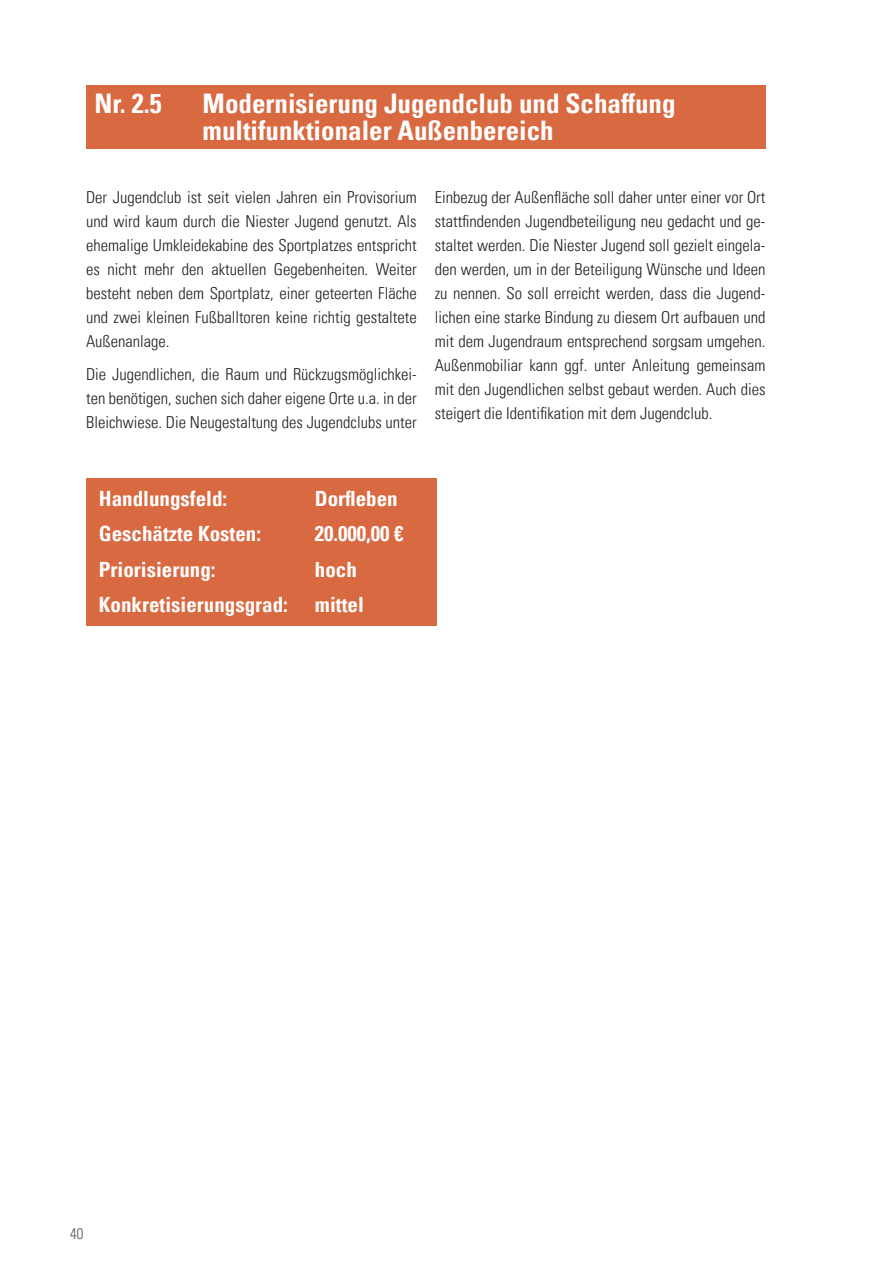
<style>
.page{position:relative;width:893px;height:1263px;background:#fff}
.page>*{position:absolute;margin:0;border:0;box-sizing:border-box;transform-origin:0 0}
.t1{font:700 condensed 27px/27px "Univers LT Pro";color:#fff}
.t2{font:700 condensed 21px "Univers LT Pro";color:#fff}
.t3{font:300 condensed 16.5px/24px "Univers LT Pro";color:#231f20;text-align:justify}
.t4{font:300 condensed 15px "Univers LT Pro";color:#57585a}
</style>
<div class="page">
<div style="left:86px;top:478px;width:351px;height:147px;background:#d96941"></div>
<div style="left:86px;top:85px;width:679px;height:64px;background:#d96941"></div>
<h1 class="t1" style="left:95px;top:90px;width:69px">Nr. 2.5</h1>
<h1 class="t1" style="left:203px;top:90px;width:474px">Modernisierung Jugendclub und Schaffung multifunktionaler Außenbereich</h1>
<p class="t3" style="left:86px;top:185px;width:332px">Der Jugendclub ist seit vielen Jahren ein Provisorium und wird kaum durch die Niester Jugend genutzt. Als ehemalige Umkleidekabine des Sportplatzes entspricht es nicht mehr den aktuellen Gegebenheiten. Weiter besteht neben dem Sportplatz, einer geteerten Fläche und zwei kleinen Fußballtoren keine richtig gestaltete Außenanlage.</p>
<p class="t3" style="left:86px;top:361px;width:332px">Die Jugendlichen, die Raum und Rückzugsmöglichkei&shy;ten benötigen, suchen sich daher eigene Orte u.a. in der Bleichwiese. Die Neugestaltung des Jugendclubs unter</p>
<p class="t3" style="left:435px;top:185px;width:332px">Einbezug der Außenfläche soll daher unter einer vor Ort stattfindenden Jugendbeteiligung neu gedacht und ge&shy;staltet werden. Die Niester Jugend soll gezielt eingela&shy;den werden, um in der Beteiligung Wünsche und Ideen zu nennen. So soll erreicht werden, dass die Jugend&shy;lichen eine starke Bindung zu diesem Ort aufbauen und mit dem Jugendraum entsprechend sorgsam umgehen.<br>Außenmobiliar kann ggf. unter Anleitung gemeinsam mit den Jugendlichen selbst gebaut werden. Auch dies steigert die Identifikation mit dem Jugendclub.</p>
<p class="t2" style="left:99px;top:485px;width:130px">Handlungsfeld:</p>
<p class="t2" style="left:315px;top:485px;width:84px">Dorfleben</p>
<p class="t2" style="left:99px;top:521px;width:164px">Geschätzte Kosten:</p>
<p class="t2" style="left:315px;top:521px;width:90px">20.000,00 €</p>
<p class="t2" style="left:99px;top:556px;width:118px">Priorisierung:</p>
<p class="t2" style="left:315px;top:556px;width:43px">hoch</p>
<p class="t2" style="left:99px;top:592px;width:190px">Konkretisierungsgrad:</p>
<p class="t2" style="left:315px;top:592px;width:51px">mittel</p>
<p class="t4" style="left:70px;top:1224px;width:15px">40</p>
</div>
